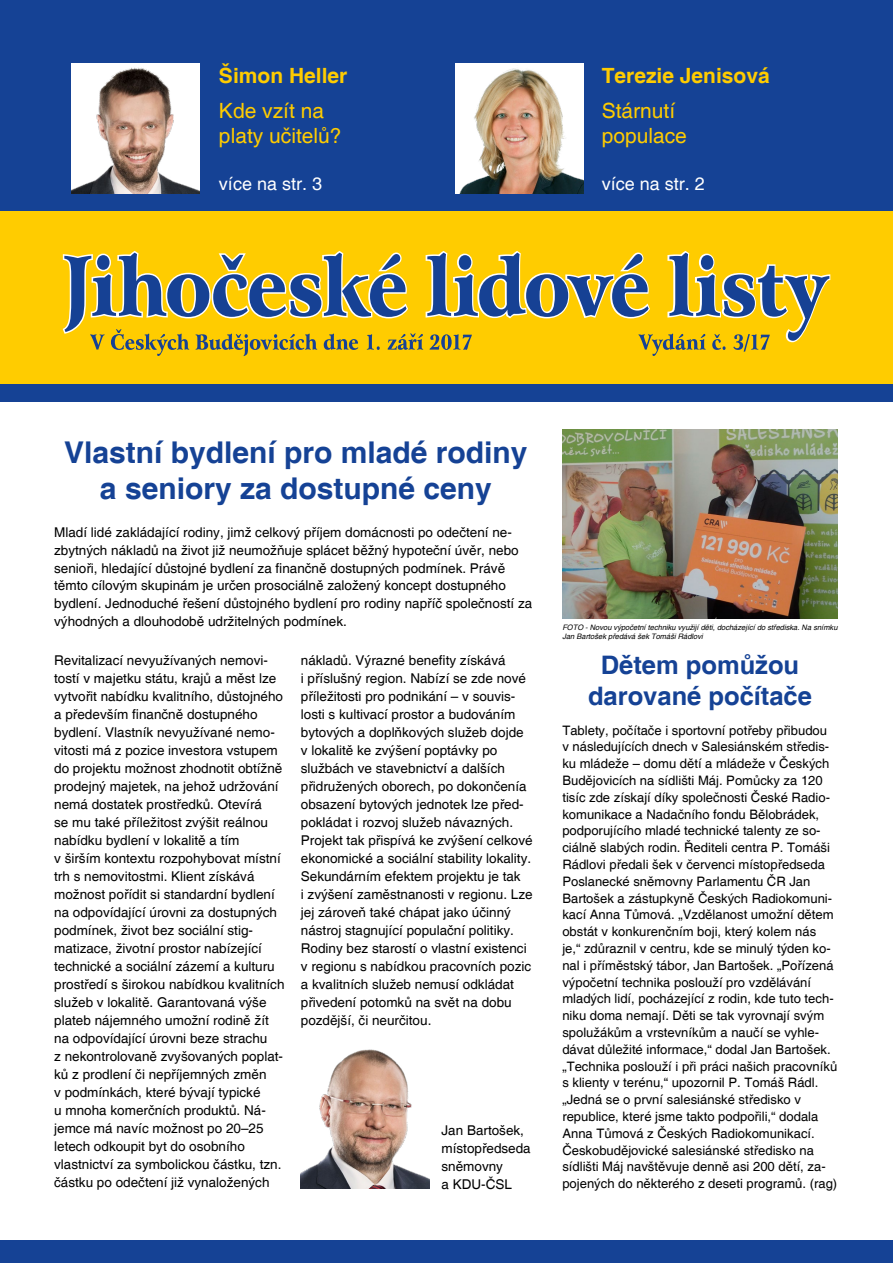
<style>
.page{position:relative;width:893px;height:1263px;background:#fff}
.page>*{position:absolute;margin:0;border:0;box-sizing:border-box;transform-origin:0 0}
.t1{font:700 30px/36px "Helvetica";color:#154295;text-align:center}
.t2{font:700 25.5px/30.6px "Helvetica";color:#154295;text-align:center}
.t3{font:21px/25.2px "Helvetica";color:#fc0}
.t4{font:700 21px "Helvetica";color:#fc0}
.t5{font:18px "Helvetica";color:#fff}
.t6{font:13.5px/18px "Helvetica";color:#000}
.t7{font:13.05px/16.8px "Helvetica";color:#000}
.t8{font:italic 7.5px/9px "Helvetica";color:#000}
</style>
<div class="page">
<div style="left:0;top:0;width:893px;height:211px;background:#154295"></div>
<div style="left:0;top:384px;width:893px;height:18px;background:#154295"></div>
<div style="left:0;top:211px;width:893px;height:173px;background:#fc0"></div>
<div style="left:0;top:1240px;width:893px;height:23px;background:#154295"></div>
<img style="left:71px;top:64px;width:129px;height:130px">
<img style="left:455px;top:64px;width:128px;height:130px">
<svg style="left:64px;top:253px;width:765px;height:103px"></svg>
<img style="left:562px;top:429px;width:276px;height:190px">
<img style="left:301px;top:1049px;width:128px;height:140px">
<h3 class="t4" style="left:219px;top:63px;width:130px">Šimon Heller</h3>
<h3 class="t3" style="left:219px;top:99px;width:124px">Kde vzít na platy učitelů?</h3>
<h3 class="t5" style="left:219px;top:173px;width:105px">více na str. 3</h3>
<h3 class="t4" style="left:602px;top:63px;width:170px">Terezie Jenisová</h3>
<h3 class="t3" style="left:602px;top:99px;width:87px">Stárnutí populace</h3>
<h3 class="t5" style="left:602px;top:173px;width:105px">více na str. 2</h3>
<h1 class="t1" style="left:64px;top:436px;width:465px">Vlastní bydlení pro mladé rodiny a seniory za dostupné ceny</h1>
<p class="t6" style="left:54px;top:523px;width:480px">Mladí lidé zakládající rodiny, jimž celkový příjem domácnosti po odečtení ne&shy;zbytných nákladů na život již neumožňuje splácet běžný hypoteční úvěr, nebo senioři, hledající důstojné bydlení za finančně dostupných podmínek. Právě těmto cílovým skupinám je určen prosociálně založený koncept dostupného bydlení. Jednoduché řešení důstojného bydlení pro rodiny napříč společností za výhodných a dlouhodobě udržitelných podmínek.</p>
<p class="t6" style="left:54px;top:652px;width:232px">Revitalizací nevyužívaných nemovi&shy;tostí v majetku státu, krajů a měst lze vytvořit nabídku kvalitního, důstojného a především finančně dostupného bydlení. Vlastník nevyužívané nemo&shy;vitosti má z pozice investora vstupem do projektu možnost zhodnotit obtížně prodejný majetek, na jehož udržování nemá dostatek prostředků. Otevírá<br>se mu také příležitost zvýšit reálnou nabídku bydlení v lokalitě a tím<br>v širším kontextu rozpohybovat místní trh s nemovitostmi. Klient získává možnost pořídit si standardní bydlení na odpovídající úrovni za dostupných podmínek, život bez sociální stig&shy;matizace, životní prostor nabízející technické a sociální zázemí a kulturu prostředí s širokou nabídkou kvalitních služeb v lokalitě. Garantovaná výše plateb nájemného umožní rodině žít na odpovídající úrovni beze strachu<br>z nekontrolovaně zvyšovaných poplat&shy;ků z prodlení či nepříjemných změn<br>v podmínkách, které bývají typické<br>u mnoha komerčních produktů. Ná&shy;jemce má navíc možnost po 20–25 letech odkoupit byt do osobního vlastnictví za symbolickou částku, tzn. částku po odečtení již vynaložených</p>
<p class="t6" style="left:301px;top:652px;width:233px">nákladů. Výrazné benefity získává<br>i příslušný region. Nabízí se zde nové příležitosti pro podnikání – v souvis&shy;losti s kultivací prostor a budováním bytových a doplňkových služeb dojde v lokalitě ke zvýšení poptávky po službách ve stavebnictví a dalších přidružených oborech, po dokončenía obsazení bytových jednotek lze před&shy;pokládat i rozvoj služeb návazných.<br>Projekt tak přispívá ke zvýšení celkové ekonomické a sociální stability lokality.<br>Sekundárním efektem projektu je tak<br>i zvýšení zaměstnanosti v regionu. Lze jej zároveň také chápat jako účinný nástroj stagnující populační politiky.<br>Rodiny bez starostí o vlastní existenci v regionu s nabídkou pracovních pozic a kvalitních služeb nemusí odkládat přivedení potomků na svět na dobu pozdější, či neurčitou.</p>
<p class="t6" style="left:441px;top:1122px;width:91px">Jan Bartošek, místopředseda sněmovny<br>a KDU-ČSL</p>
<p class="t8" style="left:562px;top:623px;width:277px">FOTO - Novou výpočetní techniku využijí děti, docházející do střediska. Na snímku<br>Jan Bartošek předává šek Tomáši Rádlovi</p>
<h2 class="t2" style="left:588px;top:651px;width:225px">Dětem pomůžou darované počítače</h2>
<p class="t7" style="left:562px;top:722px;width:276px">Tablety, počítače i sportovní potřeby přibudou<br>v následujících dnech v Salesiánském středis&shy;ku mládeže – domu dětí a mládeže v Českých Budějovicích na sídlišti Máj. Pomůcky za 120 tisíc zde získají díky společnosti České Radio&shy;komunikace a Nadačního fondu Bělobrádek, podporujícího mladé technické talenty ze so&shy;ciálně slabých rodin. Řediteli centra P. Tomáši Rádlovi předali šek v červenci místopředseda Poslanecké sněmovny Parlamentu ČR Jan Bartošek a zástupkyně Českých Radiokomuni&shy;kací Anna Tůmová. „Vzdělanost umožní dětem obstát v konkurenčním boji, který kolem nás je,“ zdůraznil v centru, kde se minulý týden ko&shy;nal i příměstský tábor, Jan Bartošek. „Pořízená výpočetní technika poslouží pro vzdělávání mladých lidí, pocházející z rodin, kde tuto tech&shy;niku doma nemají. Děti se tak vyrovnají svým spolužákům a vrstevníkům a naučí se vyhle&shy;dávat důležité informace,“ dodal Jan Bartošek. „Technika poslouží i při práci našich pracovníků s klienty v terénu,“ upozornil P. Tomáš Rádl. „Jedná se o první salesiánské středisko v republice, které jsme takto podpořili,“ dodala Anna Tůmová z Českých Radiokomunikací.<br>Českobudějovické salesiánské středisko na sídlišti Máj navštěvuje denně asi 200 dětí, za&shy;pojených do některého z deseti programů. (rag)</p>
</div>
